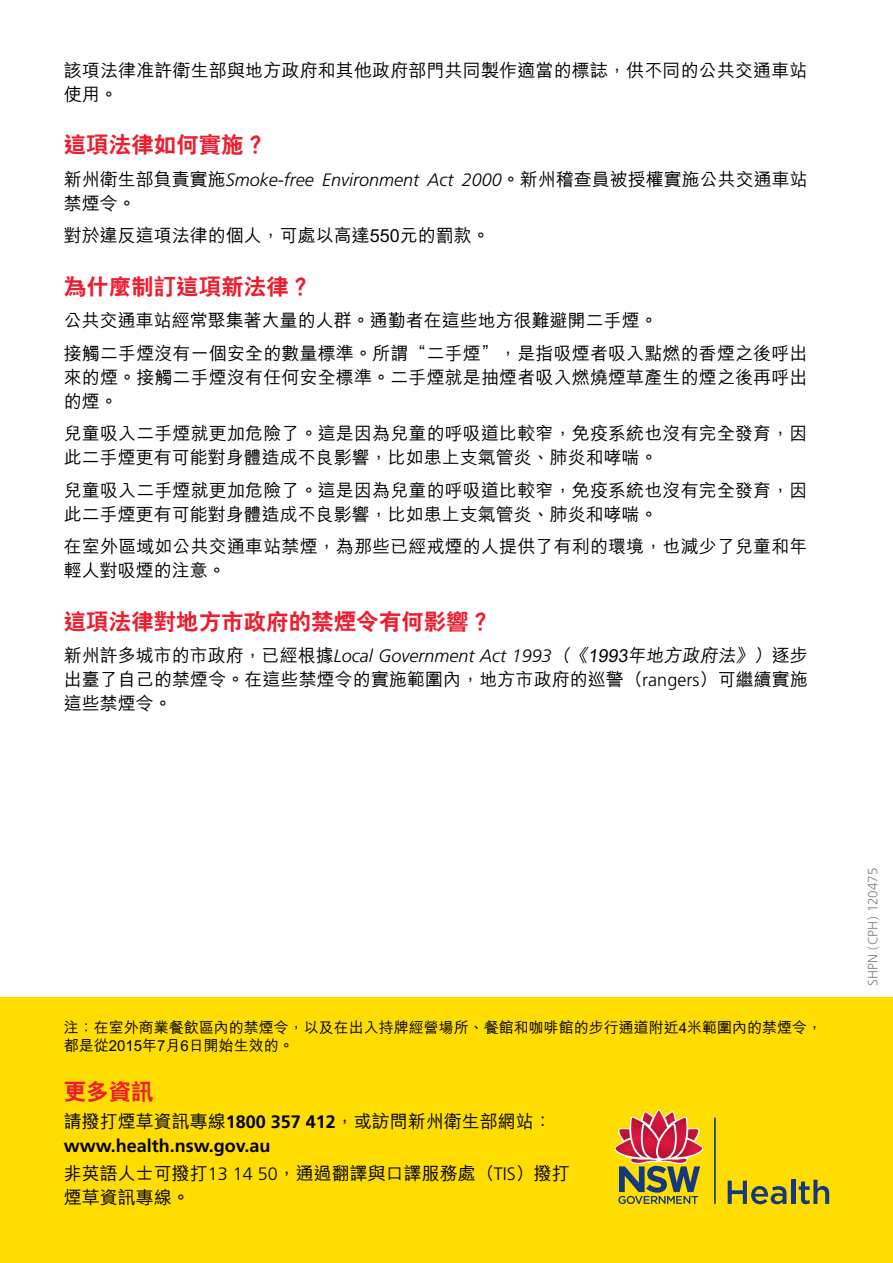
<style>
.page{position:relative;width:893px;height:1263px;background:#fff}
.page>*{position:absolute;margin:0;border:0;box-sizing:border-box;transform-origin:0 0}
.t1{font:800 22.5px "C Hei 2";color:#ed1c2e}
.t2{font:500 18px/24px "M Hei";letter-spacing:.01em;color:#000}
.t3{font:italic 300 18px "Frutiger";color:#000}
.t4{font:700 18px "Frutiger";color:#000}
.t5{font:500 15px/18px "M Hei";color:#000}
.t6{font:300 13.5px "Frutiger";color:#808285}
.s1{font-family:"M Hei";font-weight:500;font-style:normal}
.s2{font-family:"Frutiger";font-weight:300;font-style:italic}
.s3{font-family:"Frutiger";font-weight:300}
.s4{font-family:"Frutiger";font-weight:700}
</style>
<div class="page">
<div style="left:0;top:998px;width:893px;height:265px;background:#fd0"></div>
<hr style="left:714px;top:1117px;width:2px;height:87px;background:#15397f">
<svg style="left:728px;top:1181px;width:58px;height:23px"></svg>
<hr style="left:791px;top:1180px;width:4px;height:24px;background:#15397f">
<svg style="left:799px;top:1180px;width:30px;height:24px"></svg>
<svg style="left:615px;top:1109px;width:88px;height:95px"></svg>
<p class="t2" style="left:64px;top:58px;width:745px">該項法律准許衛生部與地方政府和其他政府部門共同製作適當的標誌，供不同的公共交通車站使用。</p>
<p class="t1" style="left:64px;top:133px;width:204px">這項法律如何實施？</p>
<p class="t3" style="left:64px;top:169px;width:746px"><span class="s1">新州衛生部負責實施</span>Smoke-free Environment Act 2000<span class="s1">。新州稽查員被授權實施公共交通車站</span></p>
<p class="t2" style="left:64px;top:187px;width:428px;line-height:32.5px">禁煙令。<br>對於違反這項法律的個人，可處以高達550元的罰款。</p>
<p class="t1" style="left:64px;top:275px;width:249px">為什麼制訂這項新法律？</p>
<p class="t2" style="left:64px;top:305px;width:745px;line-height:32.5px">公共交通車站經常聚集著大量的人群。通勤者在這些地方很難避開二手煙。<br>接觸二手煙沒有一個安全的數量標準。所謂“二手煙”，是指吸煙者吸入點燃的香煙之後呼出</p>
<p class="t2" style="left:64px;top:366px;width:745px">來的煙。接觸二手煙沒有任何安全標準。二手煙就是抽煙者吸入燃燒煙草產生的煙之後再呼出的煙。</p>
<p class="t2" style="left:64px;top:422px;width:745px">兒童吸入二手煙就更加危險了。這是因為兒童的呼吸道比較窄，免疫系統也沒有完全發育，因此二手煙更有可能對身體造成不良影響，比如患上支氣管炎、肺炎和哮喘。</p>
<p class="t2" style="left:64px;top:479px;width:745px">兒童吸入二手煙就更加危險了。這是因為兒童的呼吸道比較窄，免疫系統也沒有完全發育，因此二手煙更有可能對身體造成不良影響，比如患上支氣管炎、肺炎和哮喘。</p>
<p class="t2" style="left:64px;top:535px;width:745px">在室外區域如公共交通車站禁煙，為那些已經戒煙的人提供了有利的環境，也減少了兒童和年輕人對吸煙的注意。</p>
<p class="t1" style="left:64px;top:610px;width:429px">這項法律對地方市政府的禁煙令有何影響？</p>
<p class="t2" style="left:64px;top:644px;width:746px;text-align:justify">新州許多城市的市政府，已經根據<span class="s2">Local Government Act 1993</span>（《1993年地方政府法》）逐步出臺了自己的禁煙令。在這些禁煙令的實施範圍內，地方市政府的巡警（<span class="s3">rangers</span>）可繼續實施這些禁煙令。</p>
<p class="t5" style="left:64px;top:1019px;width:760px">注：在室外商業餐飲區內的禁煙令，以及在出入持牌經營場所、餐館和咖啡館的步行通道附近4米範圍內的禁煙令，都是從2015年7月6日開始生效的。</p>
<p class="t1" style="left:64px;top:1079px;width:91px">更多資訊</p>
<p class="t2" style="left:64px;top:1110px;width:490px">請撥打煙草資訊專線<span class="s4">1800 357 412</span>，或訪問新州衛生部網站：</p>
<p class="t4" style="left:64px;top:1135px;width:208px">www.health.nsw.gov.au</p>
<p class="t2" style="left:64px;top:1162px;width:508px">非英語人士可撥打<span class="s3">13 14 50</span>，通過翻譯與口譯服務處（<span class="s3">TIS</span>）撥打煙草資訊專線。</p>
<p class="t6" style="left:865px;top:986px;width:120px;rotate:-90deg">SHPN (CPH) 120475</p>
</div>
